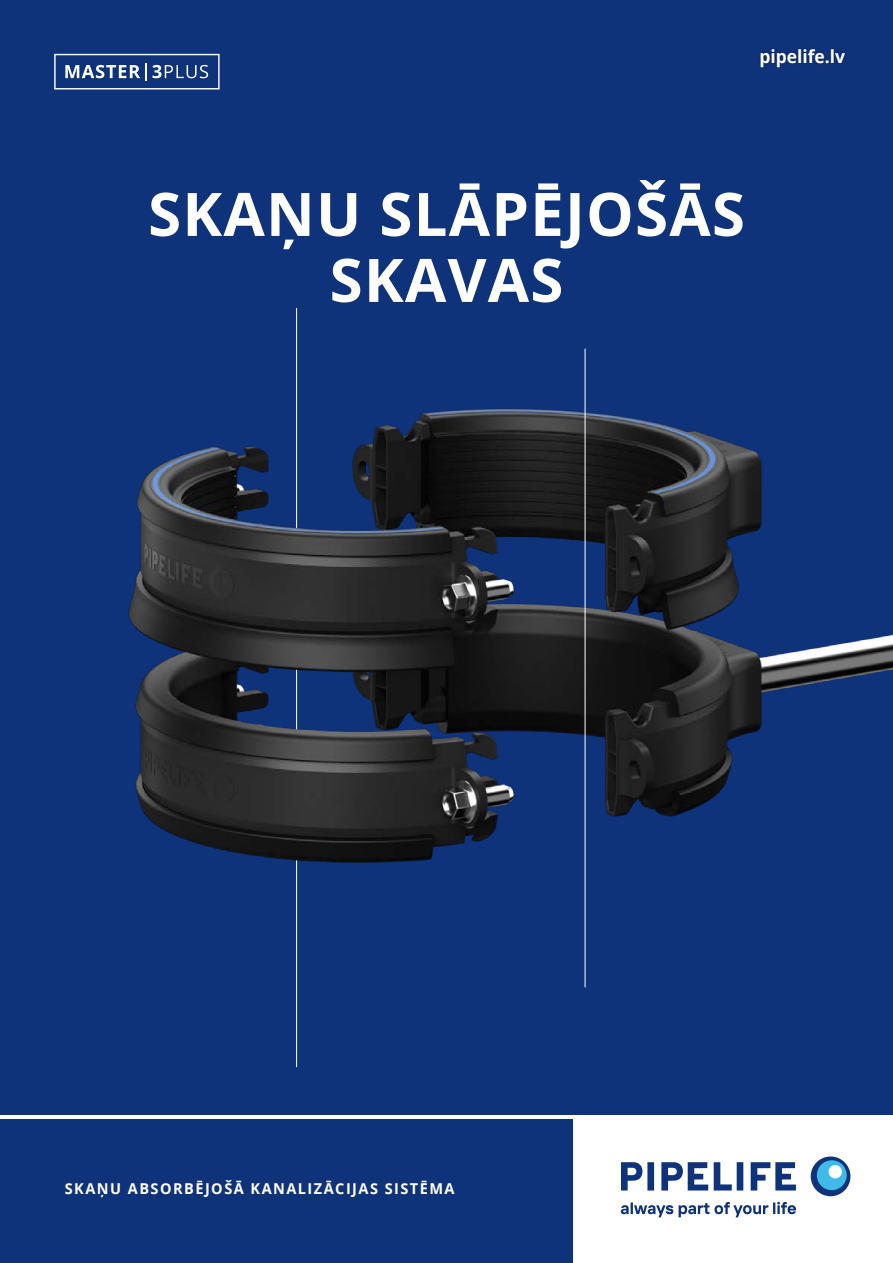
<style>
.page{position:relative;width:893px;height:1263px;background:#fff}
.page>*{position:absolute;margin:0;border:0;box-sizing:border-box;transform-origin:0 0}
.t1{font:700 60px/66px "Open Sans";letter-spacing:.02em;color:#fff;text-align:center}
.t2{font:700 18px "Open Sans";color:#fff}
.t3{font:700 15px "Open Sans";letter-spacing:.1em;color:#fff}
</style>
<div class="page">
<div style="left:0;top:0;width:893px;height:1115px;background:#0f337b"></div>
<div style="left:0;top:1119px;width:572px;height:144px;background:#0f337b"></div>
<hr style="left:296px;top:308px;width:1px;height:759px;background:#fff">
<div style="left:756px;top:44px;width:94px;height:28px;background:#12120d;opacity:.4"></div>
<svg style="left:621px;top:1156px;width:229px;height:61px"></svg>
<div style="left:817px;top:1160px;width:30px;height:30px;background:#3fbbea;border-radius:50%"></div>
<div style="left:828px;top:1165px;width:14px;height:13px;background:#fff;border-radius:50%"></div>
<img style="left:128px;top:373px;width:765px;height:551px">
<svg style="left:54px;top:54px;width:166px;height:35px"></svg>
<hr style="left:585px;top:349px;width:1px;height:638px;background:#fff">
<p class="t2" style="left:759px;top:43px;width:87px">pipelife.lv</p>
<h1 class="t1" style="left:148px;top:180px;width:598px">SKAŅU SLĀPĒJOŠĀS<br>SKAVAS</h1>
<p class="t3" style="left:65px;top:1178px;width:391px">SKAŅU ABSORBĒJOŠĀ KANALIZĀCIJAS SISTĒMA</p>
</div>
